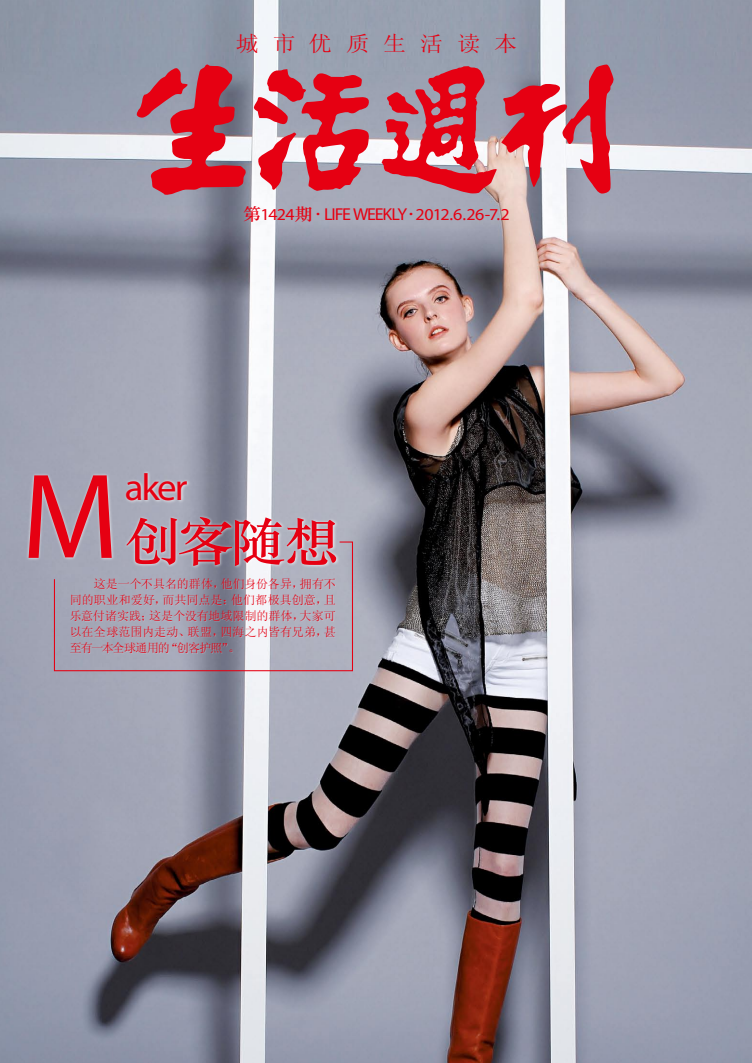
<style>
.page{position:relative;width:752px;height:1063px;background:#fff}
.page>*{position:absolute;margin:0;border:0;box-sizing:border-box;transform-origin:0 0}
.t1{font:122.4px "Myriad Pro";color:#e60012}
.t2{font:52.1px "ST Zhongsong";color:#e60012;scale:1.08 1}
.t3{font:37.8px "Myriad Pro";color:#e60012}
.t4{font:21.4px "Sim Sun";letter-spacing:.605em;color:#e60012;scale:1.08 1}
.t5{font:16.7px "Myriad Pro";letter-spacing:-.045em;color:#e60012;scale:1.08 1}
.t6{font:12px/16px "Sim Sun";letter-spacing:-.01em;color:#e60012;text-align:justify}
.s1{font-family:"ST Zhongsong"}
.s2{font-size:17.3px}
</style>
<div class="page">
<img style="left:0;top:0;width:751px;height:1063px">
<svg style="left:137px;top:64px;width:477px;height:132px;background:#c86c7a"></svg>
<div style="left:124px;top:514px;width:216px;height:56px;background:#fff;opacity:.75"></div>
<div style="left:26px;top:472px;width:90px;height:90px;background:#fff;opacity:.75"></div>
<svg style="left:53px;top:541px;width:300px;height:131px;background:#b4b5c1"></svg>
<div style="left:67px;top:575px;width:273px;height:105px;background:#fff;opacity:.26"></div>
<div style="left:123px;top:470px;width:68px;height:34px;background:#fff;opacity:.75"></div>
<h3 class="t4" style="left:235px;top:32px;width:262px">城市优质生活读本</h3>
<h3 class="t5" style="left:243px;top:204px;width:248px"><span class="s1">第</span>1424<span class="s1">期·</span><span class="s2">LIFE WEEKLY</span><span class="s1">·</span>2012.6.26-7.2</h3>
<h3 class="t3" style="left:125px;top:464px;width:64px">aker</h3>
<h1 class="t1" style="left:22px;top:441px;width:99px">M</h1>
<h2 class="t2" style="left:125px;top:505px;width:199px">创客随想</h2>
<p class="t6" style="left:70px;top:576px;width:267px;text-indent:24px">这是一个不具名的群体，他们身份各异，拥有不同的职业和爱好，而共同点是：他们都极具创意，且乐意付诸实践；这是个没有地域限制的群体，大家可以在全球范围内走动、联盟，四海之内皆有兄弟，甚至有一本全球通用的“创客护照”。</p>
</div>
